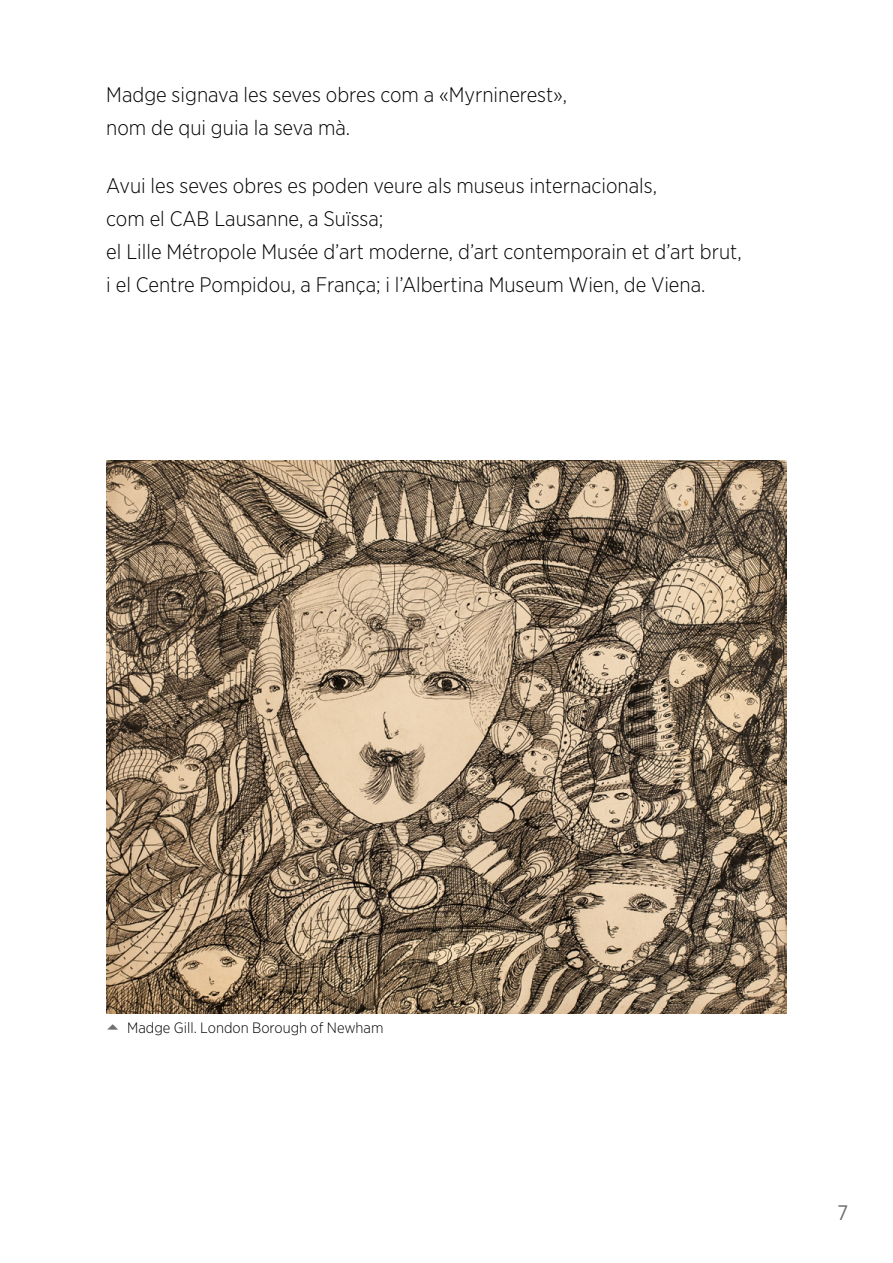
<style>
.page{position:relative;width:893px;height:1263px;background:#fff}
.page>*{position:absolute;margin:0;border:0;box-sizing:border-box;transform-origin:0 0}
.t1{font:300 21px/33px "Gotham Narrow";color:#000}
.t2{font:21px "Gotham Narrow";color:#706f6f}
.t3{font:300 15px "Gotham Narrow";color:#000}
</style>
<div class="page">
<img style="left:106px;top:461px;width:681px;height:552px">
<p class="t1" style="left:106px;top:77px;width:462px">Madge signava les seves obres com a «Myrninerest», nom de qui guia la seva mà.</p>
<p class="t1" style="left:106px;top:169px;width:637px">Avui les seves obres es poden veure als museus internacionals,<br>com el CAB Lausanne, a Suïssa;<br>el Lille Métropole Musée d’art moderne, d’art contemporain et d’art brut, i el Centre Pompidou, a França; i l’Albertina Museum Wien, de Viena.</p>
<p class="t3" style="left:127px;top:1019px;width:258px">Madge Gill. London Borough of Newham</p>
<p class="t2" style="left:838px;top:1200px;width:12px">7</p>
</div>
